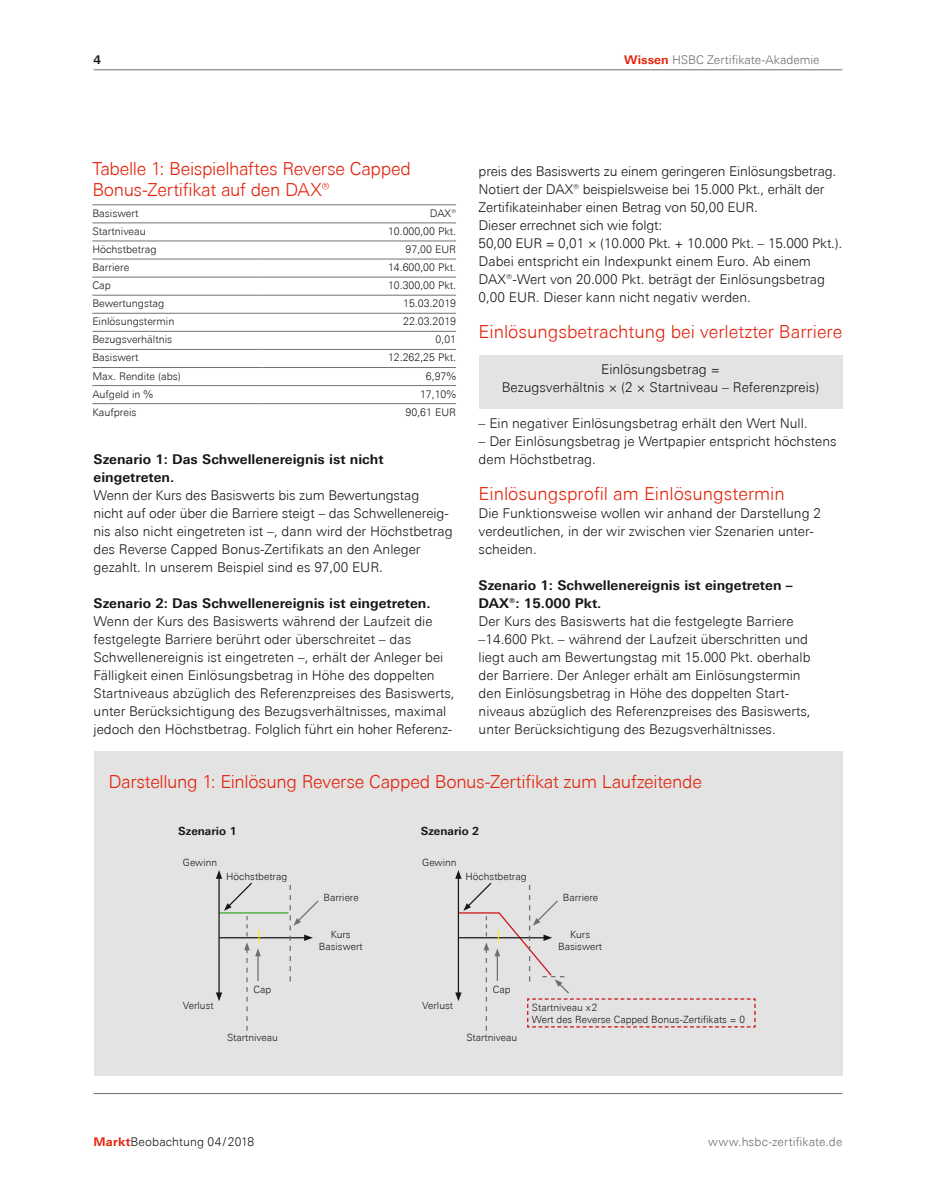
<style>
.page{position:relative;width:936px;height:1191px;background:#fff}
.page>*{position:absolute;margin:0;border:0;box-sizing:border-box;transform-origin:0 0}
.t1{font:300 18px/21.6px "Univers Next Pro";letter-spacing:-.01em;color:#e4220a}
.t2{font:300 13.5px/18px "Univers Next Pro";color:#181716}
.t3{font:700 13.5px/18px "Univers Next Pro";color:#181716}
.t4{font:300 12px "Univers Next Pro";color:#6e6e6e}
.t5{font:300 12px "Univers Next Pro";letter-spacing:.01em;color:#181716}
.t6{font:700 12px "Univers Next Pro";color:#181716}
.t7{font:700 11.25px "Univers Next Pro";color:#181716}
.t8{font:300 10.5px "Univers Next Pro";color:#181716}
.t9{font:300 10.05px/12px "Univers Next Pro";color:#181716;text-align:center}
.s1{font-weight:700;color:#e4220a}
</style>
<div class="page">
<div style="left:94px;top:752px;width:748px;height:324px;background:#e3e3e3"></div>
<div style="left:478px;top:356px;width:364px;height:53px;background:#e3e3e3"></div>
<hr style="left:92px;top:204px;width:170px;height:1px;background:#737373">
<hr style="left:262px;top:204px;width:194px;height:1px;background:#737373">
<hr style="left:92px;top:223px;width:170px;height:1px;background:#737373">
<hr style="left:92px;top:241px;width:170px;height:1px;background:#737373">
<hr style="left:92px;top:259px;width:170px;height:1px;background:#737373">
<hr style="left:92px;top:277px;width:170px;height:1px;background:#737373">
<hr style="left:92px;top:295px;width:170px;height:1px;background:#737373">
<hr style="left:92px;top:313px;width:170px;height:1px;background:#737373">
<hr style="left:92px;top:331px;width:170px;height:1px;background:#737373">
<hr style="left:92px;top:349px;width:170px;height:1px;background:#737373">
<hr style="left:92px;top:367px;width:170px;height:1px;background:#737373">
<hr style="left:92px;top:385px;width:170px;height:1px;background:#737373">
<hr style="left:92px;top:403px;width:170px;height:1px;background:#737373">
<hr style="left:262px;top:223px;width:194px;height:1px;background:#737373">
<hr style="left:262px;top:241px;width:194px;height:1px;background:#737373">
<hr style="left:262px;top:259px;width:194px;height:1px;background:#737373">
<hr style="left:262px;top:277px;width:194px;height:1px;background:#737373">
<hr style="left:262px;top:295px;width:194px;height:1px;background:#737373">
<hr style="left:262px;top:313px;width:194px;height:1px;background:#737373">
<hr style="left:262px;top:331px;width:194px;height:1px;background:#737373">
<hr style="left:262px;top:349px;width:194px;height:1px;background:#737373">
<hr style="left:262px;top:367px;width:194px;height:1px;background:#737373">
<hr style="left:262px;top:385px;width:194px;height:1px;background:#737373">
<hr style="left:262px;top:403px;width:194px;height:1px;background:#737373">
<hr style="left:219px;top:912px;width:69px;height:1px;background:#3ca432">
<hr style="left:218px;top:877px;width:2px;height:117px;background:#181716">
<svg style="left:216px;top:992px;width:6px;height:9px"></svg>
<hr style="left:219px;top:937px;width:87px;height:1px;background:#181716">
<svg style="left:216px;top:870px;width:36px;height:40px"></svg>
<svg style="left:289px;top:885px;width:30px;height:96px"></svg>
<svg style="left:244px;top:916px;width:17px;height:114px"></svg>
<svg style="left:455px;top:870px;width:301px;height:160px"></svg>
<hr style="left:94px;top:69px;width:748px;height:1px;background:#6e6e6e">
<hr style="left:94px;top:1093px;width:748px;height:1px;background:#6e6e6e">
<p class="t6" style="left:94px;top:52px;width:9px">4</p>
<p class="t4" style="left:624px;top:53px;width:197px"><span class="s1">Wissen</span> HSBC Zertifikate-Akademie</p>
<h1 class="t1" style="left:92px;top:157px;width:320px">Tabelle 1: Beispielhaftes Reverse Capped<br>Bonus-Zertifikat auf den DAX®</h1>
<p class="t8" style="left:92px;top:207px;width:48px">Basiswert</p>
<p class="t8" style="left:430px;top:207px;width:28px">DAX®</p>
<p class="t8" style="left:92px;top:225px;width:55px">Startniveau</p>
<p class="t8" style="left:388px;top:225px;width:70px">10.000,00 Pkt.</p>
<p class="t8" style="left:92px;top:243px;width:66px">Höchstbetrag</p>
<p class="t8" style="left:405px;top:243px;width:52px">97,00 EUR</p>
<p class="t8" style="left:92px;top:261px;width:39px">Barriere</p>
<p class="t8" style="left:388px;top:261px;width:70px">14.600,00 Pkt.</p>
<p class="t8" style="left:92px;top:279px;width:20px">Cap</p>
<p class="t8" style="left:388px;top:279px;width:70px">10.300,00 Pkt.</p>
<p class="t8" style="left:92px;top:297px;width:73px">Bewertungstag</p>
<p class="t8" style="left:403px;top:297px;width:54px">15.03.2019</p>
<p class="t8" style="left:92px;top:315px;width:84px">Einlösungstermin</p>
<p class="t8" style="left:403px;top:315px;width:54px">22.03.2019</p>
<p class="t8" style="left:92px;top:333px;width:81px">Bezugsverhältnis</p>
<p class="t8" style="left:435px;top:333px;width:22px">0,01</p>
<p class="t8" style="left:92px;top:351px;width:48px">Basiswert</p>
<p class="t8" style="left:388px;top:351px;width:70px">12.262,25 Pkt.</p>
<p class="t8" style="left:92px;top:370px;width:90px">Max. Rendite (abs)</p>
<p class="t8" style="left:426px;top:370px;width:32px">6,97%</p>
<p class="t8" style="left:92px;top:388px;width:62px">Aufgeld in %</p>
<p class="t8" style="left:420px;top:388px;width:38px">17,10%</p>
<p class="t8" style="left:92px;top:406px;width:46px">Kaufpreis</p>
<p class="t8" style="left:405px;top:406px;width:52px">90,61 EUR</p>
<p class="t3" style="left:94px;top:450px;width:291px">Szenario 1: Das Schwellenereignis ist nicht eingetreten.</p>
<p class="t2" style="left:94px;top:486px;width:360px">Wenn der Kurs des Basiswerts bis zum Bewertungstag<br>nicht auf oder über die Barriere steigt – das Schwellenereig&shy;nis also nicht eingetreten ist –, dann wird der Höchstbetrag des Reverse Capped Bonus-Zertifikats an den Anleger gezahlt. In unserem Beispiel sind es 97,00 EUR.</p>
<p class="t3" style="left:94px;top:594px;width:338px">Szenario 2: Das Schwellenereignis ist eingetreten.</p>
<p class="t2" style="left:94px;top:612px;width:362px">Wenn der Kurs des Basiswerts während der Laufzeit die festgelegte Barriere berührt oder überschreitet – das Schwellenereignis ist eingetreten –, erhält der Anleger bei Fälligkeit einen Einlösungsbetrag in Höhe des doppelten Startniveaus abzüglich des Referenzpreises des Basiswerts, unter Berücksichtigung des Bezugsverhältnisses, maximal jedoch den Höchstbetrag. Folglich führt ein hoher Referenz-</p>
<p class="t2" style="left:478px;top:162px;width:365px">preis des Basiswerts zu einem geringeren Einlösungsbetrag.<br>Notiert der DAX® beispielsweise bei 15.000 Pkt., erhält der Zertifikateinhaber einen Betrag von 50,00 EUR.<br>Dieser errechnet sich wie folgt:<br>50,00 EUR = 0,01 × (10.000 Pkt. + 10.000 Pkt. – 15.000 Pkt.).<br>Dabei entspricht ein Indexpunkt einem Euro. Ab einem DAX®-Wert von 20.000 Pkt. beträgt der Einlösungsbetrag 0,00 EUR. Dieser kann nicht negativ werden.</p>
<h1 class="t1" style="left:478px;top:320px;width:365px">Einlösungsbetrachtung bei verletzter Barriere</h1>
<p class="t2" style="left:501px;top:360px;width:319px;text-align:center">Einlösungsbetrag =<br>Bezugsverhältnis × (2 × Startniveau – Referenzpreis)</p>
<p class="t2" style="left:478px;top:414px;width:330px">– Ein negativer Einlösungsbetrag erhält den Wert Null.</p>
<p class="t2" style="left:478px;top:432px;width:359px">– Der Einlösungsbetrag je Wertpapier entspricht höchstens dem Höchstbetrag.</p>
<h1 class="t1" style="left:478px;top:482px;width:308px">Einlösungsprofil am Einlösungstermin</h1>
<p class="t2" style="left:478px;top:504px;width:344px">Die Funktionsweise wollen wir anhand der Darstellung 2 verdeutlichen, in der wir zwischen vier Szenarien unter&shy;scheiden.</p>
<p class="t3" style="left:478px;top:576px;width:315px">Szenario 1: Schwellenereignis ist eingetreten –<br>DAX®: 15.000 Pkt.</p>
<p class="t2" style="left:478px;top:612px;width:333px">Der Kurs des Basiswerts hat die festgelegte Barriere –14.600 Pkt. – während der Laufzeit überschritten und liegt auch am Bewertungstag mit 15.000 Pkt. oberhalb der Barriere. Der Anleger erhält am Einlösungstermin den Einlösungsbetrag in Höhe des doppelten Start&shy;niveaus abzüglich des Referenzpreises des Basiswerts, unter Berücksichtigung des Bezugsverhältnisses.</p>
<h1 class="t1" style="left:108px;top:770px;width:595px">Darstellung 1: Einlösung Reverse Capped Bonus-Zertifikat zum Laufzeitende</h1>
<p class="t7" style="left:178px;top:824px;width:60px">Szenario 1</p>
<p class="t7" style="left:421px;top:824px;width:60px">Szenario 2</p>
<p class="t9" style="left:422px;top:857px;width:36px">Gewinn</p>
<p class="t9" style="left:183px;top:857px;width:36px">Gewinn</p>
<p class="t9" style="left:226px;top:870px;width:63px">Höchstbetrag</p>
<p class="t9" style="left:465px;top:870px;width:63px">Höchstbetrag</p>
<p class="t9" style="left:323px;top:891px;width:37px">Barriere</p>
<p class="t9" style="left:563px;top:891px;width:37px">Barriere</p>
<p class="t9" style="left:319px;top:928px;width:45px">Kurs<br>Basiswert</p>
<p class="t9" style="left:558px;top:928px;width:45px">Kurs<br>Basiswert</p>
<p class="t9" style="left:253px;top:983px;width:19px">Cap</p>
<p class="t9" style="left:493px;top:983px;width:19px">Cap</p>
<p class="t9" style="left:227px;top:1031px;width:52px">Startniveau</p>
<p class="t9" style="left:466px;top:1031px;width:52px">Startniveau</p>
<p class="t9" style="left:183px;top:999px;width:32px">Verlust</p>
<p class="t9" style="left:422px;top:999px;width:32px">Verlust</p>
<p class="t9" style="left:532px;top:1001px;width:214px;text-align:left">Startniveau x 2<br>Wert des Reverse Capped Bonus-Zertifikats = 0</p>
<p class="t5" style="left:94px;top:1135px;width:162px"><span class="s1">Markt</span>Beobachtung 04/2018</p>
<p class="t4" style="left:708px;top:1135px;width:136px">www.hsbc-zertifikate.de</p>
</div>
